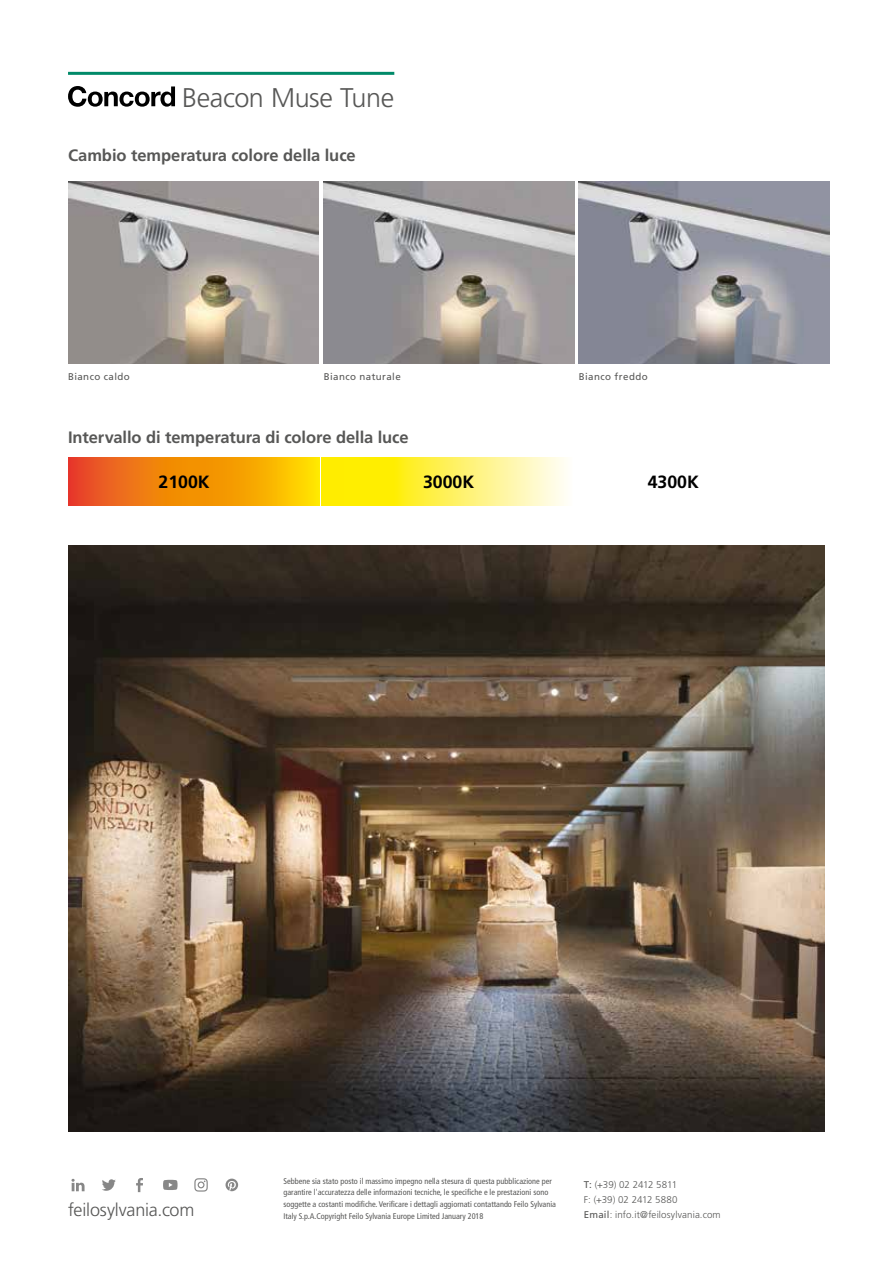
<style>
.page{position:relative;width:893px;height:1263px;background:#fff}
.page>*{position:absolute;margin:0;border:0;box-sizing:border-box;transform-origin:0 0}
.t1{font:300 27px "Frutiger LT Std";letter-spacing:-.015em;color:#575756}
.t2{font:300 18px "Frutiger LT Std";letter-spacing:-.01em;color:#575756}
.t3{font:700 17.7px "Frutiger";color:#000}
.t4{font:700 16.5px "Frutiger LT Std";letter-spacing:-.005em;color:#575756}
.t5{font:300 9.75px/15px "Frutiger LT Std";letter-spacing:.01em;color:#575756}
.t6{font:9.75px "Frutiger LT Std";letter-spacing:.045em;color:#575756}
.t7{font:condensed 8.25px/11.2px "Frutiger LT Std";color:#575756}
.s1{font-family:"Frutiger";font-weight:400}
</style>
<div class="page">
<svg style="left:136px;top:1178px;width:7px;height:14px"></svg>
<svg style="left:194px;top:1178px;width:14px;height:13px"></svg>
<svg style="left:71px;top:1179px;width:14px;height:12px"></svg>
<svg style="left:226px;top:1178px;width:12px;height:13px"></svg>
<svg style="left:102px;top:1179px;width:14px;height:12px"></svg>
<svg style="left:163px;top:1180px;width:15px;height:10px"></svg>
<hr style="left:68px;top:72px;width:326px;height:3px;background:#008a69">
<svg style="left:68px;top:86px;width:107px;height:21px"></svg>
<img style="left:68px;top:181px;width:250px;height:182px">
<img style="left:324px;top:181px;width:250px;height:182px">
<img style="left:579px;top:181px;width:250px;height:182px">
<img style="left:68px;top:546px;width:757px;height:585px">
<svg style="left:68px;top:457px;width:251px;height:48px;background:#f38f0b"></svg>
<svg style="left:321px;top:457px;width:245px;height:48px;background:#fff25c"></svg>
<h1 class="t1" style="left:182px;top:82px;width:213px">Beacon Muse Tune</h1>
<h3 class="t4" style="left:68px;top:146px;width:289px">Cambio temperatura colore della luce</h3>
<p class="t6" style="left:68px;top:370px;width:63px">Bianco caldo</p>
<p class="t6" style="left:324px;top:370px;width:78px">Bianco naturale</p>
<p class="t6" style="left:579px;top:370px;width:70px">Bianco freddo</p>
<h3 class="t4" style="left:68px;top:428px;width:342px">Intervallo di temperatura di colore della luce</h3>
<h3 class="t3" style="left:159px;top:471px;width:53px">2100K</h3>
<h3 class="t3" style="left:423px;top:471px;width:53px">3000K</h3>
<h3 class="t3" style="left:648px;top:471px;width:53px">4300K</h3>
<p class="t7" style="left:283px;top:1176px;width:274px">Sebbene sia stato posto il massimo impegno nella stesura di questa pubblicazione per garantire l'accuratezza delle informazioni tecniche, le specifiche e le prestazioni sono soggette a costanti modifiche. Verificare i dettagli aggiornati contattando Feilo Sylvania</p>
<h2 class="t2" style="left:68px;top:1200px;width:128px">feilosylvania.com</h2>
<p class="t7" style="left:283px;top:1210px;width:202px">Italy S.p.A.Copyright Feilo Sylvania Europe Limited January 2018</p>
<p class="t5" style="left:584px;top:1177px;width:138px"><span class="s1">T:</span> (+39) 02 2412 5811<br>F: (+39) 02 2412 5880<br><span class="s1">Email</span>: info.it@feilosylvania.com</p>
</div>
